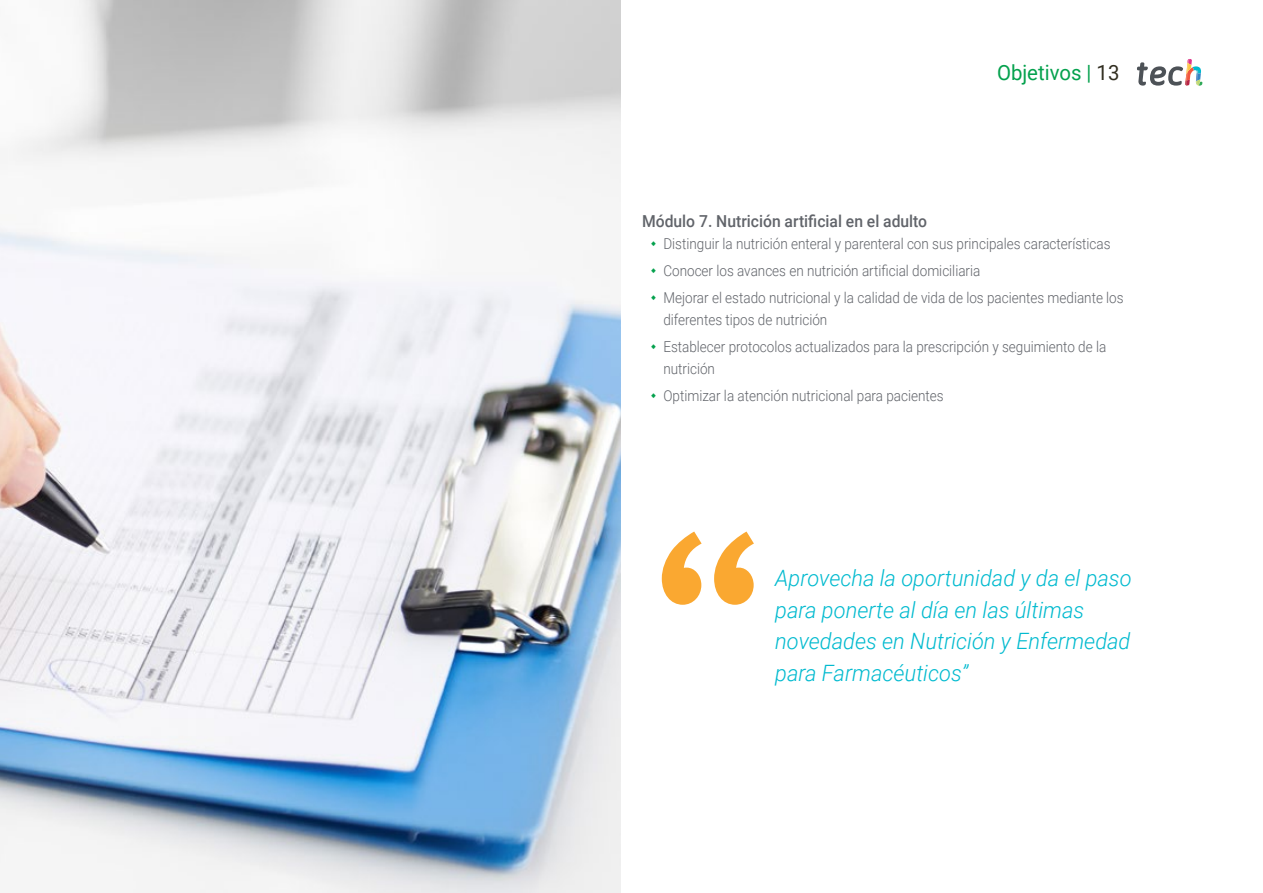
<style>
.page{position:relative;width:1263px;height:893px;background:#fff}
.page>*{position:absolute;margin:0;border:0;box-sizing:border-box;transform-origin:0 0}
.t1{font:italic 300 22.5px/31.5px "Roboto";color:#00bacf}
.t2{font:21px "Roboto";color:#04a14d}
.t3{font:500 16.5px "Roboto";color:#61646a;scale:.95 1}
.t4{font:300 15px/26.7px "Roboto";color:#61646a;scale:.9 1}
.s1{color:#312e20}
</style>
<div class="page">
<svg style="left:662px;top:531px;width:92px;height:74px"></svg>
<img style="left:0;top:0;width:621px;height:893px">
<svg style="left:1137px;top:59px;width:65px;height:27px"></svg>
<h2 class="t2" style="left:997px;top:57px;width:124px">Objetivos | <span class="s1">13</span></h2>
<p class="t3" style="left:642px;top:209px;width:302px">Módulo 7. Nutrición artificial en el adulto</p>
<p class="t4" style="left:663px;top:230px;width:513px">Distinguir la nutrición enteral y parenteral con sus principales características<br>Conocer los avances en nutrición artificial domiciliaria<br>Mejorar el estado nutricional y la calidad de vida de los pacientes mediante los</p>
<p class="t4" style="left:663px;top:306px;width:494px">diferentes tipos de nutrición<br>Establecer protocolos actualizados para la prescripción y seguimiento de la</p>
<p class="t4" style="left:663px;top:355px;width:313px">nutrición<br>Optimizar la atención nutricional para pacientes</p>
<h1 class="t1" style="left:775px;top:561px;width:358px">Aprovecha la oportunidad y da el paso para ponerte al día en las últimas novedades en Nutrición y Enfermedad para Farmacéuticos”</h1>
</div>
